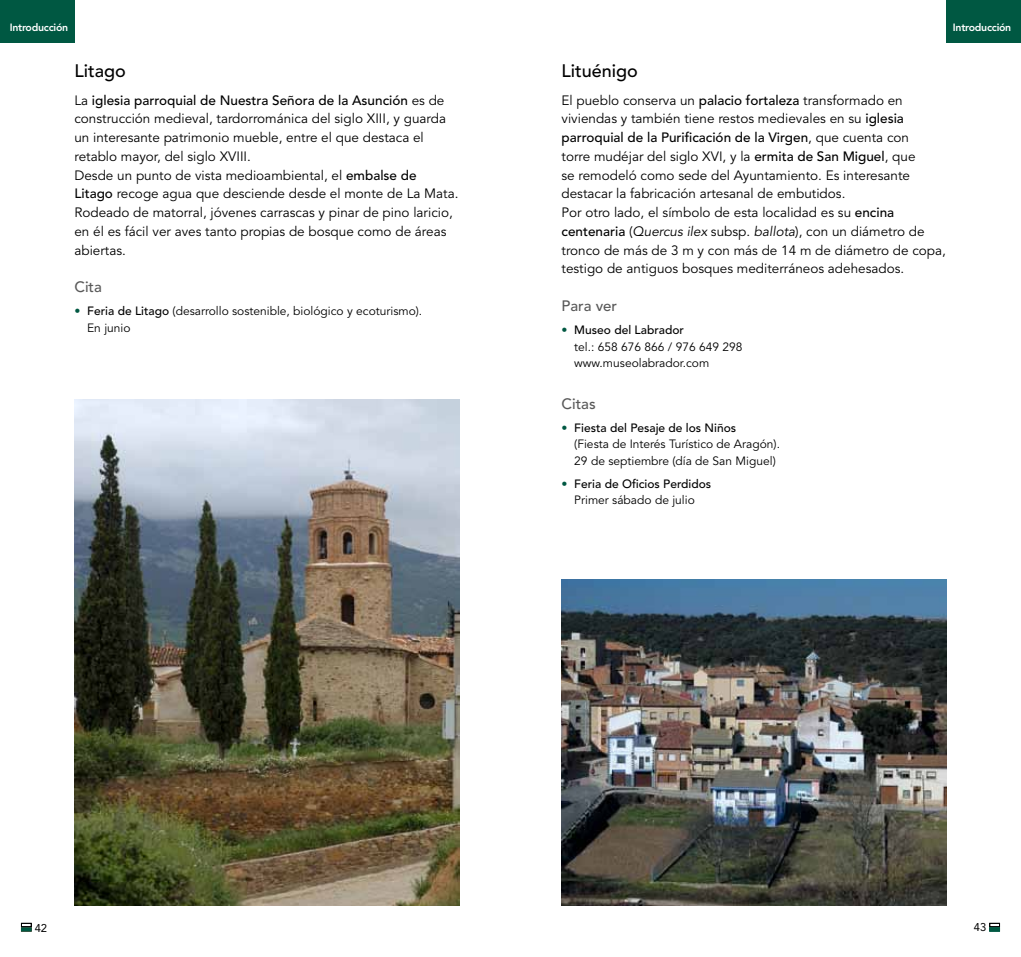
<style>
.page{position:relative;width:1021px;height:957px;background:#fff}
.page>*{position:absolute;margin:0;border:0;box-sizing:border-box;transform-origin:0 0}
.t1{font:500 18px "Avenir LT Std";color:#000}
.t2{font:500 15px "Avenir LT Std";color:#595959}
.t3{font:13.5px/18.8px "Avenir LT Std";color:#000}
.t4{font:12px/16.5px "Avenir LT Std";color:#000}
.t5{font:500 12px/16.5px "Avenir LT Std";color:#000;text-align:center}
.t6{font:11.25px "Avenir LT Std";color:#000}
.t7{font:800 10.5px "Avenir LT Std";letter-spacing:-.025em;color:#fff}
.s1{font-weight:500}
.s2{color:#005842}
.s3{font-style:italic}
.s4{font-weight:400;color:#005842}
.s5{font-weight:400}
</style>
<div class="page">
<div style="left:989px;top:923px;width:10px;height:4px;border:1px solid #000"></div>
<hr style="left:989px;top:927px;width:10px;height:4px;background:#005842">
<div style="left:21px;top:923px;width:10px;height:4px;border:1px solid #000"></div>
<svg style="left:21px;top:927px;width:10px;height:4px"></svg>
<div style="left:0;top:0;width:74px;height:43px;background:#005842"></div>
<div style="left:946px;top:0;width:74px;height:43px;background:#005842"></div>
<img style="left:74px;top:400px;width:385px;height:506px">
<img style="left:561px;top:579px;width:385px;height:327px">
<p class="t7" style="left:10px;top:21px;width:60px">Introducción</p>
<p class="t7" style="left:952px;top:21px;width:60px">Introducción</p>
<h1 class="t1" style="left:74px;top:61px;width:53px">Litago</h1>
<p class="t3" style="left:74px;top:91px;width:385px">La <span class="s1">iglesia parroquial de N uestra Señora de la Asunción</span> es de construcción medieval, tardorrománica del siglo XIII, y guarda un interesante patrimonio mueble, entre el que destaca el retablo mayor, del siglo XVIII.<br>Desde un punto de vista medioambiental, el <span class="s1">embalse de Litago</span> recoge agua que desciende desde el monte de La Mata.<br>Rodeado de matorral, jóvenes carrascas y pinar de pino laricio, en él es fácil ver aves tanto propias de bosque como de áreas abiertas.</p>
<p class="t2" style="left:74px;top:278px;width:29px">Cita</p>
<p class="t4" style="left:87px;top:303px;width:336px;text-indent:-13px"><span class="s2">•</span> <span class="s1">Feria de Litago</span> (desarrollo sostenible, biológico y ecoturismo).<br>En junio</p>
<h1 class="t1" style="left:561px;top:61px;width:78px">Lituénigo</h1>
<p class="t3" style="left:561px;top:91px;width:386px">El pueblo conserva un <span class="s1">palacio fortaleza</span> transformado en viviendas y también tiene restos medievales en su <span class="s1">iglesia parroquial de la Purificación de la Virgen</span>, que cuenta con<br>torre mudéjar del siglo XVI, y la <span class="s1">ermita de San Miguel</span>, que<br>se remodeló como sede del Ayuntamiento. Es interesante destacar la fabricación artesanal de embutidos.<br>Por otro lado, el símbolo de esta localidad es su <span class="s1">encina centenaria</span> (<span class="s3">Quercus ilex</span> subsp. <span class="s3">ballota</span>), con un diámetro de tronco de más de 3 m y con más de 14 m de diámetro de copa, testigo de antiguos bosques mediterráneos adehesados.</p>
<p class="t2" style="left:561px;top:297px;width:57px">Para ver</p>
<p class="t4" style="left:574px;top:322px;width:170px;text-indent:-13px"><span class="s2">•</span> <span class="s1">Museo del Labrador<br></span>tel.: 658 676 866 / 976 649 298 www.museolabrador.com</p>
<p class="t2" style="left:561px;top:395px;width:36px">Citas</p>
<p class="t4" style="left:574px;top:420px;width:207px;text-indent:-13px"><span class="s2">•</span> <span class="s1">Fiesta del Pesaje de los N iños<br></span>(Fiesta de Interés Turístico de Aragón).<br>29 de septiembre (día de San Miguel)</p>
<p class="t5" style="left:561px;top:476px;width:151px"><span class="s4">•</span> Feria de Oficios Perdidos<br><span class="s5">Primer sábado de julio</span></p>
<p class="t6" style="left:35px;top:921px;width:14px">42</p>
<p class="t6" style="left:973px;top:920px;width:14px">43</p>
</div>
